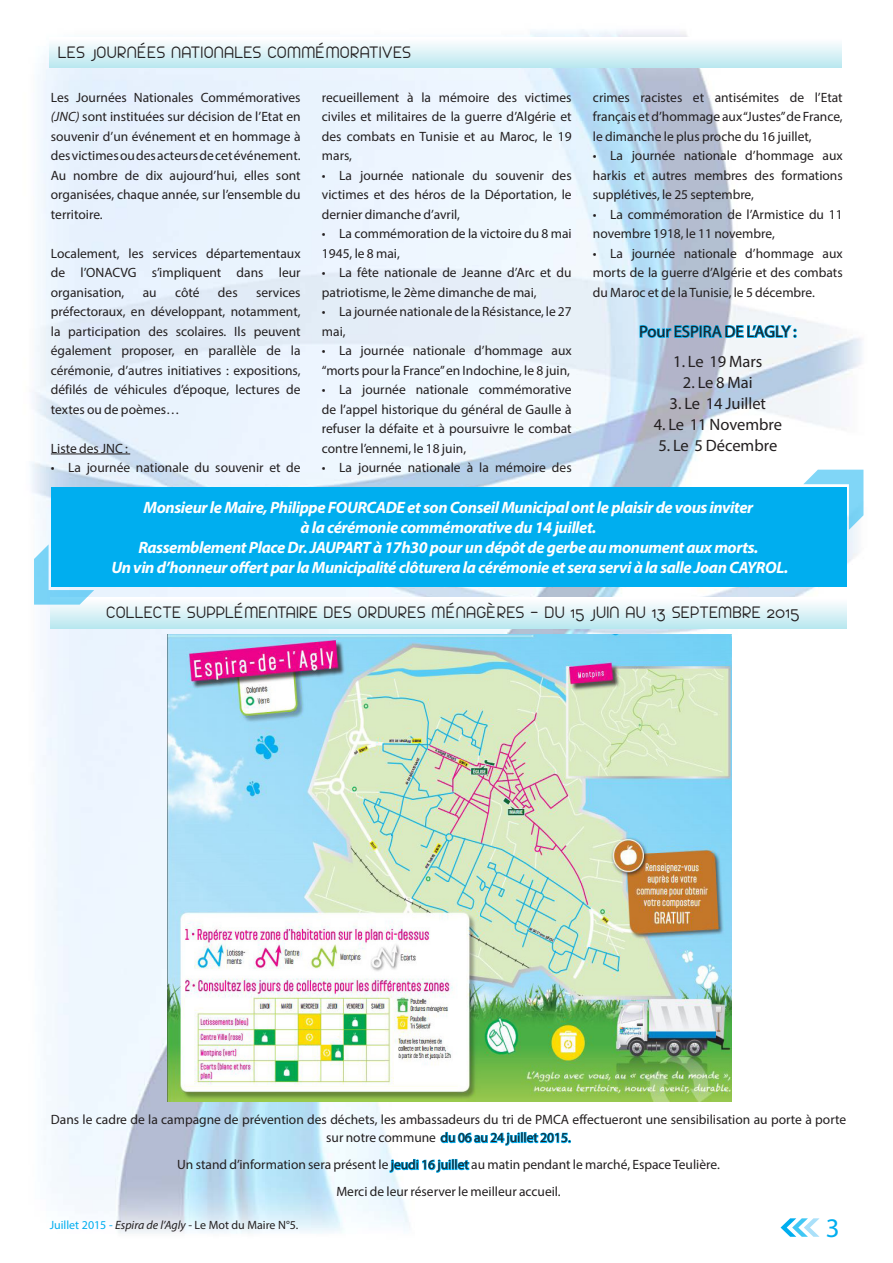
<style>
.page{position:relative;width:893px;height:1263px;background:#fff}
.page>*{position:absolute;margin:0;border:0;box-sizing:border-box;transform-origin:0 0}
.t1{font:27px "Myriad Pro";color:#00aeef}
.t2{font:300 18px "Arista 2.0";letter-spacing:.05em;color:#231f20}
._01a_SubHeadline{font:italic 700 16.5px/19.8px "Myriad Pro";letter-spacing:-.025em;color:#fff;text-align:center}
._05_body_text{font:16.5px "Myriad Pro";color:#231f20}
._05_body_text-2{font:13.5px/19.5px "Myriad Pro";color:#231f20;text-align:justify}
.t3{font:12px "Myriad Pro";color:#231f20}
.s1{font-style:italic}
.s2{color:#00aeef}
</style>
<div class="page">
<img style="left:31px;top:29px;width:833px;height:1208px">
<svg style="left:780px;top:1218px;width:39px;height:19px"></svg>
<hr style="left:51px;top:454px;width:79px;height:1px;background:#231f20">
<svg style="left:639px;top:288px;width:158px;height:52px"></svg>
<svg style="left:50px;top:37px;width:792px;height:31px"></svg>
<svg style="left:51px;top:597px;width:795px;height:31px"></svg>
<img style="left:167px;top:635px;width:564px;height:466px">
<svg style="left:388px;top:1115px;width:183px;height:63px"></svg>
<svg style="left:803px;top:470px;width:60px;height:60px"></svg>
<svg style="left:34px;top:544px;width:60px;height:61px"></svg>
<div style="left:51px;top:487px;width:795px;height:100px;background:#00aeef"></div>
<p class="t2" style="left:58px;top:40px;width:354px">LES JOURNÉES NATIONALES COMMÉMORATIVES</p>
<p class="_05_body_text-2" style="left:51px;top:87px;width:251px">Les Journées Nationales Commémoratives <span class="s1">(JNC)</span> sont instituées sur décision de l’Etat en souvenir d’un événement et en hommage à des victimes ou des acteurs de cet événement.</p>
<p class="_05_body_text-2" style="left:51px;top:165px;width:251px">Au nombre de dix aujourd’hui, elles sont organisées, chaque année, sur l’ensemble du territoire.</p>
<p class="_05_body_text-2" style="left:51px;top:243px;width:251px">Localement, les services départementaux de l’ONACVG s’impliquent dans leur organisation,</p>
<p class="_05_body_text-2" style="left:143px;top:282px;width:15px">au</p>
<p class="_05_body_text-2" style="left:175px;top:282px;width:26px">côté</p>
<p class="_05_body_text-2" style="left:218px;top:282px;width:21px">des</p>
<p class="_05_body_text-2" style="left:51px;top:282px;width:251px;text-indent:205px">services préfectoraux, en développant, notamment, la participation des scolaires. Ils peuvent également proposer, en parallèle de la cérémonie, d’autres initiatives : expositions, défilés de véhicules d’époque, lectures de textes ou de poèmes…</p>
<p class="_05_body_text-2" style="left:51px;top:438px;width:79px">Liste des JNC :</p>
<p class="_05_body_text-2" style="left:51px;top:458px;width:251px">• La journée nationale du souvenir et de</p>
<p class="_05_body_text-2" style="left:322px;top:87px;width:251px">recueillement à la mémoire des victimes civiles et militaires de la guerre d’Algérie et des combats en Tunisie et au Maroc, le 19 mars,</p>
<p class="_05_body_text-2" style="left:322px;top:165px;width:251px">• La journée nationale du souvenir des victimes et des héros de la Déportation, le dernier dimanche d’avril,</p>
<p class="_05_body_text-2" style="left:322px;top:224px;width:251px">• La commémoration de la victoire du 8 mai<br>1945, le 8 mai,</p>
<p class="_05_body_text-2" style="left:322px;top:263px;width:251px">• La fête nationale de Jeanne d’Arc et du patriotisme, le 2ème dimanche de mai,</p>
<p class="_05_body_text-2" style="left:322px;top:302px;width:251px">• La journée nationale de la Résistance, le 27 mai,</p>
<p class="_05_body_text-2" style="left:322px;top:341px;width:251px">• La journée nationale d’hommage aux “morts pour la France” en Indochine, le 8 juin,</p>
<p class="_05_body_text-2" style="left:322px;top:380px;width:251px">• La journée nationale commémorative de l’appel historique du général de Gaulle à refuser la défaite et à poursuivre le combat contre l’ennemi, le 18 juin,</p>
<p class="_05_body_text-2" style="left:322px;top:458px;width:251px">• La journée nationale à la mémoire des</p>
<p class="_05_body_text-2" style="left:593px;top:87px;width:251px">crimes racistes et antisémites de l’Etat français et d’hommage aux “Justes” de France, le dimanche le plus proche du 16 juillet,</p>
<p class="_05_body_text-2" style="left:593px;top:146px;width:251px">• La journée nationale d’hommage aux harkis et autres membres des formations supplétives, le 25 septembre,</p>
<p class="_05_body_text-2" style="left:593px;top:204px;width:251px">• La commémoration de l’Armistice du 11 novembre 1918, le 11 novembre,</p>
<p class="_05_body_text-2" style="left:593px;top:243px;width:251px">• La journée nationale d’hommage aux morts de la guerre d’Algérie et des combats du Maroc et de la Tunisie, le 5 décembre.</p>
<p class="_05_body_text" style="left:639px;top:321px;width:159px">Pour ESPIRA DE L’AGLY :</p>
<p class="_05_body_text" style="left:673px;top:351px;width:91px">1. Le 19 Mars</p>
<p class="_05_body_text" style="left:683px;top:372px;width:71px">2. Le 8 Mai</p>
<p class="_05_body_text" style="left:670px;top:393px;width:98px">3. Le 14 Juillet</p>
<p class="_05_body_text" style="left:654px;top:414px;width:130px">4. Le 11 Novembre</p>
<p class="_05_body_text" style="left:658px;top:435px;width:120px">5. Le 5 Décembre</p>
<p class="_01a_SubHeadline" style="left:144px;top:497px;width:611px">Monsieur le Maire, Philippe FOURCADE et son Conseil Municipal ont le plaisir de vous inviter à la cérémonie commémorative du 14 juillet.</p>
<p class="_01a_SubHeadline" style="left:139px;top:537px;width:621px">Rassemblement Place Dr. JAUPART à 17h30 pour un dépôt de gerbe au monument aux morts.</p>
<p class="_01a_SubHeadline" style="left:111px;top:557px;width:678px">Un vin d’honneur offert par la Municipalité clôturera la cérémonie et sera servi à la salle Joan CAYROL.</p>
<p class="t2" style="left:106px;top:600px;width:694px">COLLECTE SUPPLÉMENTAIRE DES ORDURES MÉNAGÈRES - DU 15 JUIN AU 13 SEPTEMBRE 2015</p>
<p class="_05_body_text-2" style="left:51px;top:1110px;width:797px;line-height:18px;text-align:center">Dans le cadre de la campagne de prévention des déchets, les ambassadeurs du tri de PMCA effectueront une sensibilisation au porte à porte sur notre commune du 06 au 24 juillet 2015.</p>
<p class="_05_body_text-2" style="left:177px;top:1155px;width:544px">Un stand d’information sera présent le jeudi 16 juillet au matin pendant le marché, Espace Teulière.</p>
<p class="_05_body_text-2" style="left:336px;top:1182px;width:226px">Merci de leur réserver le meilleur accueil.</p>
<p class="t3" style="left:50px;top:1218px;width:250px"><span class="s2">Juillet 2015 -</span> <span class="s1">Espira de l’Agly</span> - Le Mot du Maire N°5.</p>
<p class="t1" style="left:826px;top:1211px;width:15px">3</p>
</div>
